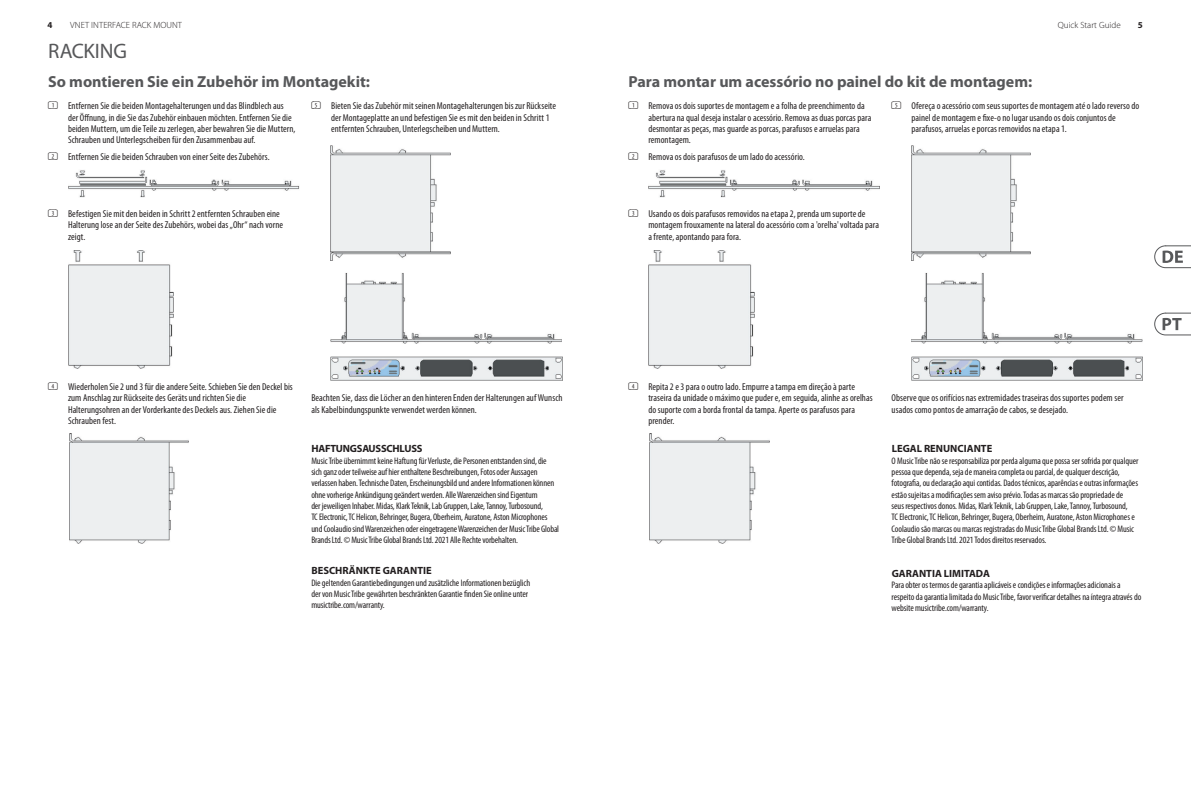
<style>
.page{position:relative;width:1191px;height:808px;background:#fff}
.page>*{position:absolute;margin:0;border:0;box-sizing:border-box;transform-origin:0 0}
.t1{font:21px "Myriad Pro";letter-spacing:-.01em;color:#57585a}
.t2{font:700 16px "Myriad Pro";letter-spacing:-.005em;color:#57585a}
.t3{font:700 10.5px "Myriad Pro";color:#231f20}
.t4{font:700 10.5px "Myriad Pro";letter-spacing:-.02em;color:#231f20}
.t5{font:condensed 10px/11.3px "Myriad Pro";letter-spacing:.005em;color:#231f20}
.t6{font:condensed 9.5px/11.3px "Myriad Pro";letter-spacing:-.01em;color:#231f20}
.t7{font:300 9px "Myriad Pro";color:#231f20}
.t8{font:700 9px "Myriad Pro";color:#231f20}
.s1{font-family:"SQF Round Cond 1 D V1";font-stretch:normal}
</style>
<div class="page">
<svg style="left:1154px;top:245px;width:37px;height:23px"></svg>
<svg style="left:1154px;top:312px;width:37px;height:24px"></svg>
<img style="left:649px;top:170px;width:230px;height:27px">
<img style="left:649px;top:251px;width:105px;height:117px">
<img style="left:649px;top:434px;width:120px;height:109px">
<img style="left:911px;top:146px;width:119px;height:114px">
<img style="left:911px;top:273px;width:231px;height:71px">
<img style="left:911px;top:357px;width:231px;height:23px">
<img style="left:68px;top:170px;width:231px;height:27px">
<img style="left:68px;top:251px;width:106px;height:117px">
<img style="left:69px;top:434px;width:120px;height:109px">
<img style="left:331px;top:146px;width:119px;height:114px">
<img style="left:331px;top:273px;width:231px;height:71px">
<img style="left:331px;top:357px;width:231px;height:23px">
<p class="t8" style="left:48px;top:19px;width:6px">4</p>
<p class="t7" style="left:70px;top:20px;width:113px">VNET INTERFACE RACK MOUNT</p>
<p class="t7" style="left:1057px;top:20px;width:64px">Quick Start Guide</p>
<p class="t8" style="left:1137px;top:19px;width:6px">5</p>
<h1 class="t1" style="left:48px;top:38px;width:80px">RACKING</h1>
<h2 class="t2" style="left:48px;top:71px;width:323px">So montieren Sie ein Zubehör im Montagekit:</h2>
<p class="t5" style="left:68px;top:100px;width:229px;text-indent:-20px"><span class="s1">(1)</span> Entfernen Sie die beiden Montagehalterungen und das Blindblech aus der Öffnung, in die Sie das Zubehör einbauen möchten. Entfernen Sie die beiden Muttern, um die Teile zu zerlegen, aber bewahren Sie die Muttern, Schrauben und Unterlegscheiben für den Zusammenbau auf.</p>
<p class="t5" style="left:48px;top:151px;width:223px"><span class="s1">(2)</span> Entfernen Sie die beiden Schrauben von einer Seite des Zubehörs.</p>
<p class="t5" style="left:331px;top:100px;width:226px;text-indent:-20px"><span class="s1">(5)</span> Bieten Sie das Zubehör mit seinen Montagehalterungen bis zur Rückseite der Montageplatte an und befestigen Sie es mit den beiden in Schritt 1 entfernten Schrauben, Unterlegscheiben und Muttern.</p>
<p class="t5" style="left:68px;top:208px;width:216px;text-indent:-20px"><span class="s1">(3)</span> Befestigen Sie mit den beiden in Schritt 2 entfernten Schrauben eine<br>Halterung lose an der Seite des Zubehörs, wobei das „Ohr“ nach vorne zeigt.</p>
<p class="t5" style="left:68px;top:381px;width:226px;text-indent:-20px"><span class="s1">(4)</span> Wiederholen Sie 2 und 3 für die andere Seite. Schieben Sie den Deckel bis zum Anschlag zur Rückseite des Geräts und richten Sie die Halterungsohren an der Vorderkante des Deckels aus. Ziehen Sie die Schrauben fest.</p>
<p class="t5" style="left:311px;top:392px;width:253px">Beachten Sie, dass die Löcher an den hinteren Enden der Halterungen auf Wunsch als Kabelbindungspunkte verwendet werden können.</p>
<p class="t4" style="left:311px;top:441px;width:113px">HAFTUNGSAUSSCHLUSS</p>
<p class="t6" style="left:311px;top:455px;width:249px">Music Tribe übernimmt keine Haftung für Verluste, die Personen entstanden sind, die sich ganz oder teilweise auf hier enthaltene Beschreibungen, Fotos oder Aussagen verlassen haben. Technische Daten, Erscheinungsbild und andere Informationen können ohne vorherige Ankündigung geändert werden. Alle Warenzeichen sind Eigentum<br>der jeweiligen Inhaber. Midas, Klark Teknik, Lab Gruppen, Lake, Tannoy, Turbosound,<br>TC Electronic, TC Helicon, Behringer, Bugera, Oberheim, Auratone, Aston Microphones und Coolaudio sind Warenzeichen oder eingetragene Warenzeichen der Music Tribe Global Brands Ltd. © Music Tribe Global Brands Ltd. 2021 Alle Rechte vorbehalten.</p>
<p class="t3" style="left:311px;top:563px;width:122px">BESCHRÄNKTE GARANTIE</p>
<p class="t6" style="left:311px;top:577px;width:220px">Die geltenden Garantiebedingungen und zusätzliche Informationen bezüglich der von Music Tribe gewährten beschränkten Garantie finden Sie online unter musictribe.com/warranty.</p>
<h2 class="t2" style="left:628px;top:71px;width:405px">Para montar um acessório no painel do kit de montagem:</h2>
<p class="t5" style="left:648px;top:100px;width:224px;text-indent:-20px"><span class="s1">(1)</span> Remova os dois suportes de montagem e a folha de preenchimento da abertura na qual deseja instalar o acessório. Remova as duas porcas para desmontar as peças, mas guarde as porcas, parafusos e arruelas para remontagem.</p>
<p class="t5" style="left:628px;top:151px;width:178px"><span class="s1">(2)</span> Remova os dois parafusos de um lado do acessório.</p>
<p class="t5" style="left:911px;top:100px;width:229px;text-indent:-20px"><span class="s1">(5)</span> Ofereça o acessório com seus suportes de montagem até o lado reverso do painel de montagem e fixe-o no lugar usando os dois conjuntos de parafusos, arruelas e porcas removidos na etapa 1.</p>
<p class="t5" style="left:648px;top:208px;width:232px;text-indent:-20px"><span class="s1">(3)</span> Usando os dois parafusos removidos na etapa 2, prenda um suporte de montagem frouxamente na lateral do acessório com a 'orelha' voltada para a frente, apontando para fora.</p>
<p class="t5" style="left:648px;top:381px;width:226px;text-indent:-20px"><span class="s1">(4)</span> Repita 2 e 3 para o outro lado. Empurre a tampa em direção à parte traseira da unidade o máximo que puder e, em seguida, alinhe as orelhas do suporte com a borda frontal da tampa. Aperte os parafusos para prender.</p>
<p class="t5" style="left:891px;top:392px;width:233px">Observe que os orifícios nas extremidades traseiras dos suportes podem ser usados como pontos de amarração de cabos, se desejado.</p>
<p class="t3" style="left:891px;top:441px;width:102px">LEGAL RENUNCIANTE</p>
<p class="t6" style="left:891px;top:455px;width:248px">O Music Tribe não se responsabiliza por perda alguma que possa ser sofrida por qualquer pessoa que dependa, seja de maneira completa ou parcial, de qualquer descrição, fotografia, ou declaração aqui contidas. Dados técnicos, aparências e outras informações estão sujeitas a modificações sem aviso prévio. Todas as marcas são propriedade de<br>seus respectivos donos. Midas, Klark Teknik, Lab Gruppen, Lake, Tannoy, Turbosound,<br>TC Electronic, TC Helicon, Behringer, Bugera, Oberheim, Auratone, Aston Microphones e Coolaudio são marcas ou marcas registradas do Music Tribe Global Brands Ltd. © Music Tribe Global Brands Ltd. 2021 Todos direitos reservados.</p>
<p class="t3" style="left:891px;top:566px;width:100px">GARANTIA LIMITADA</p>
<p class="t6" style="left:891px;top:579px;width:251px">Para obter os termos de garantia aplicáveis e condições e informações adicionais a respeito da garantia limitada do Music Tribe, favor verificar detalhes na íntegra através do website musictribe.com/warranty.</p>
</div>
